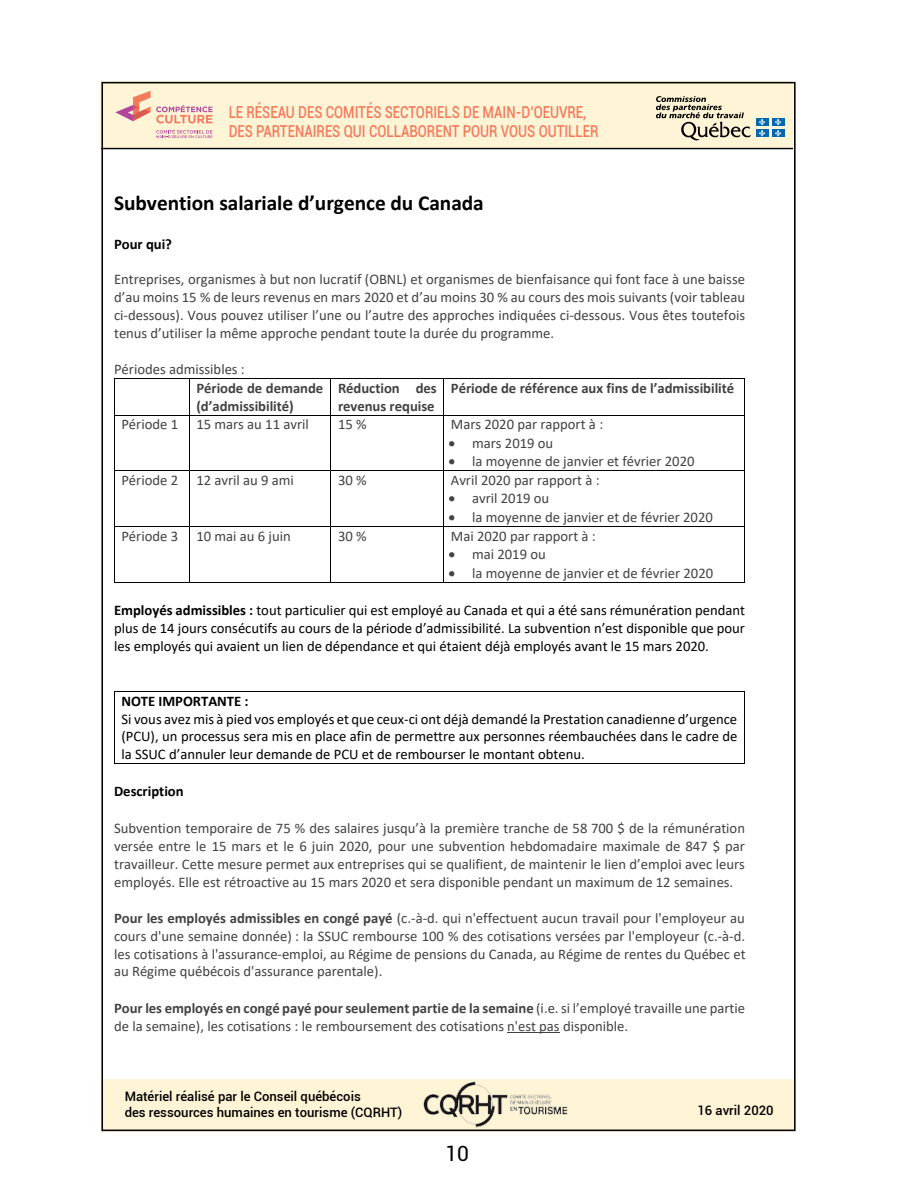
<style>
.page{position:relative;width:918px;height:1188px;background:#fff}
.page>*{position:absolute;margin:0;border:0;box-sizing:border-box;transform-origin:0 0}
.t1{font:300 31.95px "Calibri";color:#000}
.t2{font:700 21.3px "Calibri";letter-spacing:-.005em;color:#000}
.t3{font:21px "Roboto";color:#000}
.t4{font:500 16.5px/19.8px "Roboto";color:#f47a5b;scale:.8 1}
.t5{font:14.7px/17.9px "Calibri";color:#424242;text-align:justify}
.t6{font:14.7px/17.9px "Calibri";color:#000;text-align:justify}
.t7{font:700 14.7px/17.9px "Calibri";color:#424242}
.t8{font:700 14.7px "Calibri";color:#000}
.t9{font:500 13.05px/15.8px "Roboto";color:#000}
.s1{font-weight:700}
</style>
<div class="page">
<hr style="left:115px;top:378px;width:74px;height:1px;background:#000">
<hr style="left:190px;top:378px;width:140px;height:1px;background:#000">
<hr style="left:331px;top:378px;width:113px;height:1px;background:#000">
<hr style="left:444px;top:378px;width:301px;height:1px;background:#000">
<hr style="left:114px;top:379px;width:1px;height:36px;background:#000">
<hr style="left:189px;top:379px;width:1px;height:36px;background:#000">
<hr style="left:330px;top:379px;width:1px;height:36px;background:#000">
<hr style="left:444px;top:379px;width:1px;height:36px;background:#000">
<hr style="left:745px;top:379px;width:1px;height:36px;background:#000">
<hr style="left:115px;top:415px;width:74px;height:1px;background:#000">
<hr style="left:190px;top:415px;width:140px;height:1px;background:#000">
<hr style="left:331px;top:415px;width:113px;height:1px;background:#000">
<hr style="left:444px;top:415px;width:301px;height:1px;background:#000">
<hr style="left:114px;top:415px;width:1px;height:55px;background:#000">
<hr style="left:189px;top:415px;width:1px;height:55px;background:#000">
<hr style="left:330px;top:415px;width:1px;height:55px;background:#000">
<hr style="left:444px;top:415px;width:1px;height:55px;background:#000">
<hr style="left:745px;top:415px;width:1px;height:55px;background:#000">
<hr style="left:115px;top:470px;width:74px;height:1px;background:#000">
<hr style="left:190px;top:470px;width:140px;height:1px;background:#000">
<hr style="left:331px;top:470px;width:113px;height:1px;background:#000">
<hr style="left:444px;top:470px;width:301px;height:1px;background:#000">
<hr style="left:114px;top:471px;width:1px;height:55px;background:#000">
<hr style="left:189px;top:471px;width:1px;height:55px;background:#000">
<hr style="left:330px;top:471px;width:1px;height:55px;background:#000">
<hr style="left:444px;top:471px;width:1px;height:55px;background:#000">
<hr style="left:745px;top:471px;width:1px;height:55px;background:#000">
<hr style="left:115px;top:526px;width:74px;height:1px;background:#000">
<hr style="left:190px;top:526px;width:140px;height:1px;background:#000">
<hr style="left:331px;top:526px;width:113px;height:1px;background:#000">
<hr style="left:444px;top:526px;width:301px;height:1px;background:#000">
<hr style="left:114px;top:527px;width:1px;height:55px;background:#000">
<hr style="left:115px;top:582px;width:74px;height:1px;background:#000">
<hr style="left:189px;top:527px;width:1px;height:55px;background:#000">
<hr style="left:190px;top:582px;width:140px;height:1px;background:#000">
<hr style="left:330px;top:527px;width:1px;height:55px;background:#000">
<hr style="left:331px;top:582px;width:113px;height:1px;background:#000">
<hr style="left:444px;top:527px;width:1px;height:55px;background:#000">
<hr style="left:444px;top:582px;width:301px;height:1px;background:#000">
<hr style="left:745px;top:527px;width:1px;height:55px;background:#000">
<hr style="left:115px;top:691px;width:630px;height:1px;background:#000">
<hr style="left:114px;top:692px;width:1px;height:71px;background:#000">
<hr style="left:115px;top:763px;width:630px;height:1px;background:#000">
<hr style="left:745px;top:692px;width:1px;height:71px;background:#000">
<hr style="left:507px;top:1032px;width:53px;height:1px;background:#424242">
<div style="left:101px;top:81px;width:77px;height:67px;background:#fff5d6"></div>
<div style="left:176px;top:81px;width:617px;height:67px;background:#fff5d6"></div>
<div style="left:101px;top:1079px;width:107px;height:52px;background:#fff5d6"></div>
<div style="left:206px;top:1079px;width:587px;height:52px;background:#fff5d6"></div>
<img style="left:423px;top:1081px;width:145px;height:47px">
<svg style="left:156px;top:129px;width:57px;height:9px"></svg>
<svg style="left:115px;top:91px;width:98px;height:32px"></svg>
<hr style="left:101px;top:148px;width:692px;height:1px;background:#000">
<svg style="left:656px;top:96px;width:95px;height:44px"></svg>
<div style="left:756px;top:118px;width:12px;height:8px;background:#0067b1"></div>
<div style="left:772px;top:118px;width:12px;height:8px;background:#0067b1"></div>
<div style="left:756px;top:129px;width:12px;height:8px;background:#0067b1"></div>
<svg style="left:759px;top:119px;width:6px;height:18px"></svg>
<div style="left:772px;top:129px;width:12px;height:8px;background:#0067b1"></div>
<svg style="left:775px;top:119px;width:6px;height:18px"></svg>
<p class="t4" style="left:229px;top:101px;width:459px">LE RÉSEAU DES COMITÉS SECTORIELS DE MAIN-D’OEUVRE,<br>DES PARTENAIRES QUI COLLABORENT POUR VOUS OUTILLER</p>
<h2 class="t2" style="left:114px;top:188px;width:371px">Subvention salariale d’urgence du Canada</h2>
<p class="t8" style="left:114px;top:233px;width:59px">Pour qui?</p>
<p class="t5" style="left:114px;top:270px;width:633px">Entreprises, organismes à but non lucratif (OBNL) et organismes de bienfaisance qui font face à une baisse d’au moins 15 % de leurs revenus en mars 2020 et d’au moins 30 % au cours des mois suivants (voir tableau ci-dessous). Vous pouvez utiliser l’une ou l’autre des approches indiquées ci-dessous. Vous êtes toutefois tenus d’utiliser la même approche pendant toute la durée du programme.</p>
<p class="t5" style="left:114px;top:360px;width:132px">Périodes admissibles :</p>
<p class="t7" style="left:196px;top:379px;width:128px">Période de demande (d’admissibilité)</p>
<p class="t7" style="left:338px;top:379px;width:100px">Réduction des revenus requise</p>
<p class="t7" style="left:451px;top:379px;width:285px">Période de référence aux fins de l’admissibilité</p>
<p class="t5" style="left:121px;top:415px;width:189px">Période 1 15 mars au 11 avril</p>
<p class="t5" style="left:338px;top:415px;width:30px">15 %</p>
<p class="t5" style="left:451px;top:415px;width:154px">Mars 2020 par rapport à :</p>
<p class="t5" style="left:448px;top:434px;width:106px">• mars 2019 ou</p>
<p class="t5" style="left:448px;top:452px;width:248px">• la moyenne de janvier et février 2020</p>
<p class="t5" style="left:121px;top:471px;width:174px">Période 2 12 avril au 9 ami</p>
<p class="t5" style="left:338px;top:471px;width:30px">30 %</p>
<p class="t5" style="left:451px;top:471px;width:150px">Avril 2020 par rapport à :</p>
<p class="t5" style="left:448px;top:489px;width:102px">• avril 2019 ou</p>
<p class="t5" style="left:448px;top:508px;width:266px">• la moyenne de janvier et de février 2020</p>
<p class="t5" style="left:121px;top:527px;width:171px">Période 3 10 mai au 6 juin</p>
<p class="t5" style="left:338px;top:527px;width:30px">30 %</p>
<p class="t5" style="left:451px;top:527px;width:146px">Mai 2020 par rapport à :</p>
<p class="t5" style="left:448px;top:545px;width:99px">• mai 2019 ou</p>
<p class="t5" style="left:448px;top:564px;width:266px">• la moyenne de janvier et de février 2020</p>
<p class="t6" style="left:114px;top:601px;width:632px"><span class="s1">Employés admissibles :</span> tout particulier qui est employé au Canada et qui a été sans rémunération pendant plus de 14 jours consécutifs au cours de la période d’admissibilité. La subvention n’est disponible que pour les employés qui avaient un lien de dépendance et qui étaient déjà employés avant le 15 mars 2020.</p>
<p class="t8" style="left:121px;top:691px;width:129px">NOTE IMPORTANTE :</p>
<p class="t6" style="left:121px;top:709px;width:618px">Si vous avez mis à pied vos employés et que ceux-ci ont déjà demandé la Prestation canadienne d’urgence (PCU), un processus sera mis en place afin de permettre aux personnes réembauchées dans le cadre de la SSUC d’annuler leur demande de PCU et de rembourser le montant obtenu.</p>
<p class="t8" style="left:114px;top:781px;width:71px">Description</p>
<p class="t5" style="left:114px;top:819px;width:632px">Subvention temporaire de 75 % des salaires jusqu’à la première tranche de 58 700 $ de la rémunération versée entre le 15 mars et le 6 juin 2020, pour une subvention hebdomadaire maximale de 847 $ par travailleur. Cette mesure permet aux entreprises qui se qualifient, de maintenir le lien d’emploi avec leurs employés. Elle est rétroactive au 15 mars 2020 et sera disponible pendant un maximum de 12 semaines.</p>
<p class="t5" style="left:114px;top:909px;width:633px"><span class="s1">Pour les employés admissibles en congé payé</span> (c.-à-d. qui n'effectuent aucun travail pour l'employeur au cours d'une semaine donnée) : la SSUC rembourse 100 % des cotisations versées par l'employeur (c.-à-d. les cotisations à l'assurance-emploi, au Régime de pensions du Canada, au Régime de rentes du Québec et au Régime québécois d'assurance parentale).</p>
<p class="t5" style="left:114px;top:999px;width:633px"><span class="s1">Pour les employés en congé payé pour seulement partie de la semaine</span> (i.e. si l’employé travaille une partie de la semaine), les cotisations : le remboursement des cotisations n'est pas disponible.</p>
<p class="t9" style="left:125px;top:1088px;width:279px">MATÉRIEL RÉALISÉ PAR LE CONSEIL QUÉBÉCOIS<br>DES RESSOURCES HUMAINES EN TOURISME (CQRHT)</p>
<h3 class="t3" style="left:445px;top:1139px;width:25px">10</h3>
<p class="t9" style="left:698px;top:1102px;width:78px">16 AVRIL 2020</p>
<h1 class="t1" style="left:766px;top:1099px;width:34px">10</h1>
</div>
